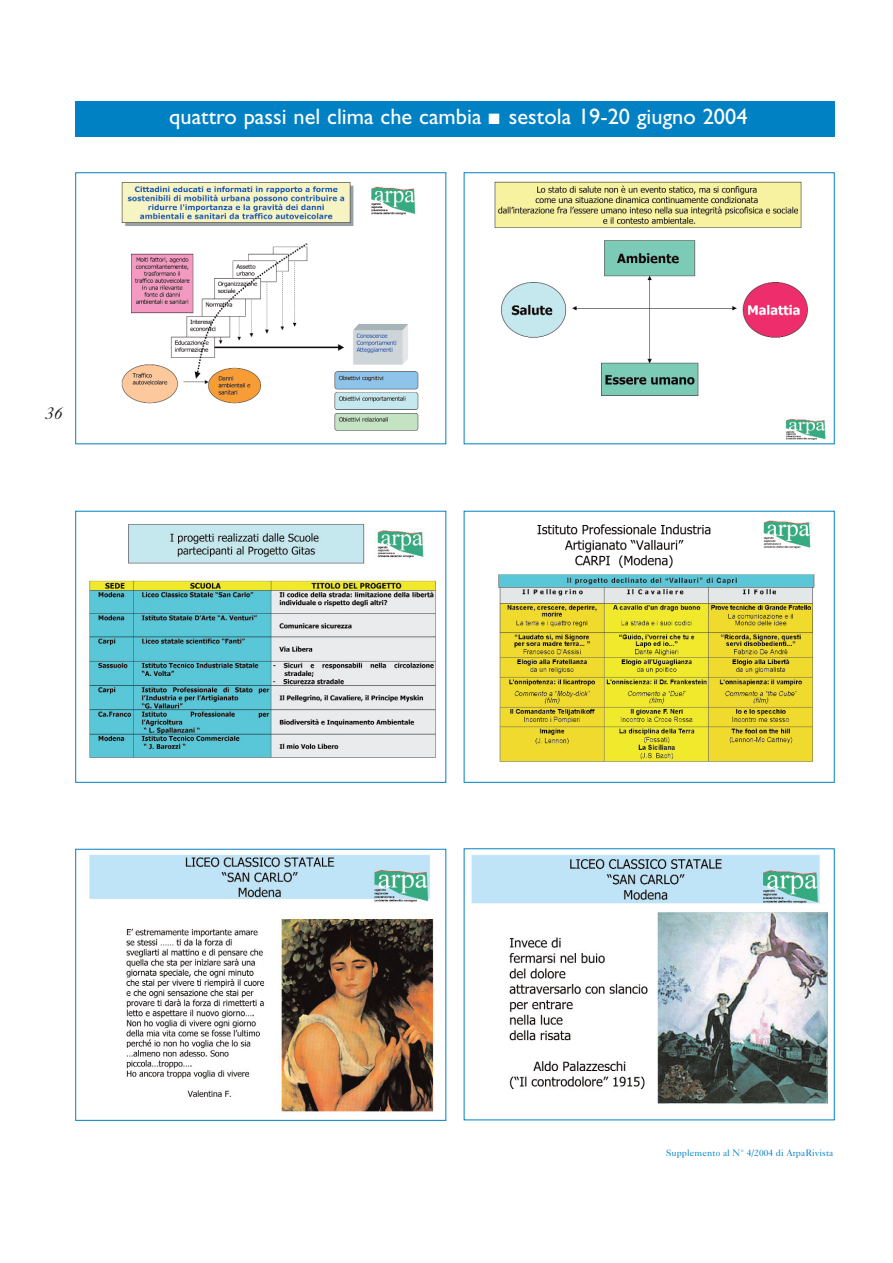
<style>
.page{position:relative;width:893px;height:1263px;background:#fff}
.page>*{position:absolute;margin:0;border:0;box-sizing:border-box;transform-origin:0 0}
.t1{font:22.35px "Gill Sans";color:#fff}
.t2{font:italic 17.4px "Caslon Five Forty";color:#231f20}
.t3{font:9.3px "Caslon Five Forty";letter-spacing:.005em;color:#0081c4}
</style>
<div class="page">
<div style="left:75px;top:102px;width:759px;height:35px;background:#0081c4"></div>
<img style="left:494px;top:181px;width:332px;height:259px">
<img style="left:89px;top:524px;width:347px;height:234px">
<div style="left:75px;top:511px;width:371px;height:272px;border:1px solid #0081c4"></div>
<img style="left:89px;top:855px;width:345px;height:257px">
<div style="left:75px;top:849px;width:371px;height:272px;border:1px solid #0081c4"></div>
<img style="left:471px;top:855px;width:356px;height:249px">
<img style="left:121px;top:182px;width:298px;height:249px">
<img style="left:498px;top:520px;width:317px;height:242px">
<p class="t1" style="left:169px;top:109px;width:579px">quattro passi nel clima che cambia ■ sestola 19-20 giugno 2004</p>
<p class="t2" style="left:45px;top:407px;width:19px">36</p>
<p class="t3" style="left:666px;top:1150px;width:169px">Supplemento al N° 4/2004 di ArpaRivista</p>
</div>
